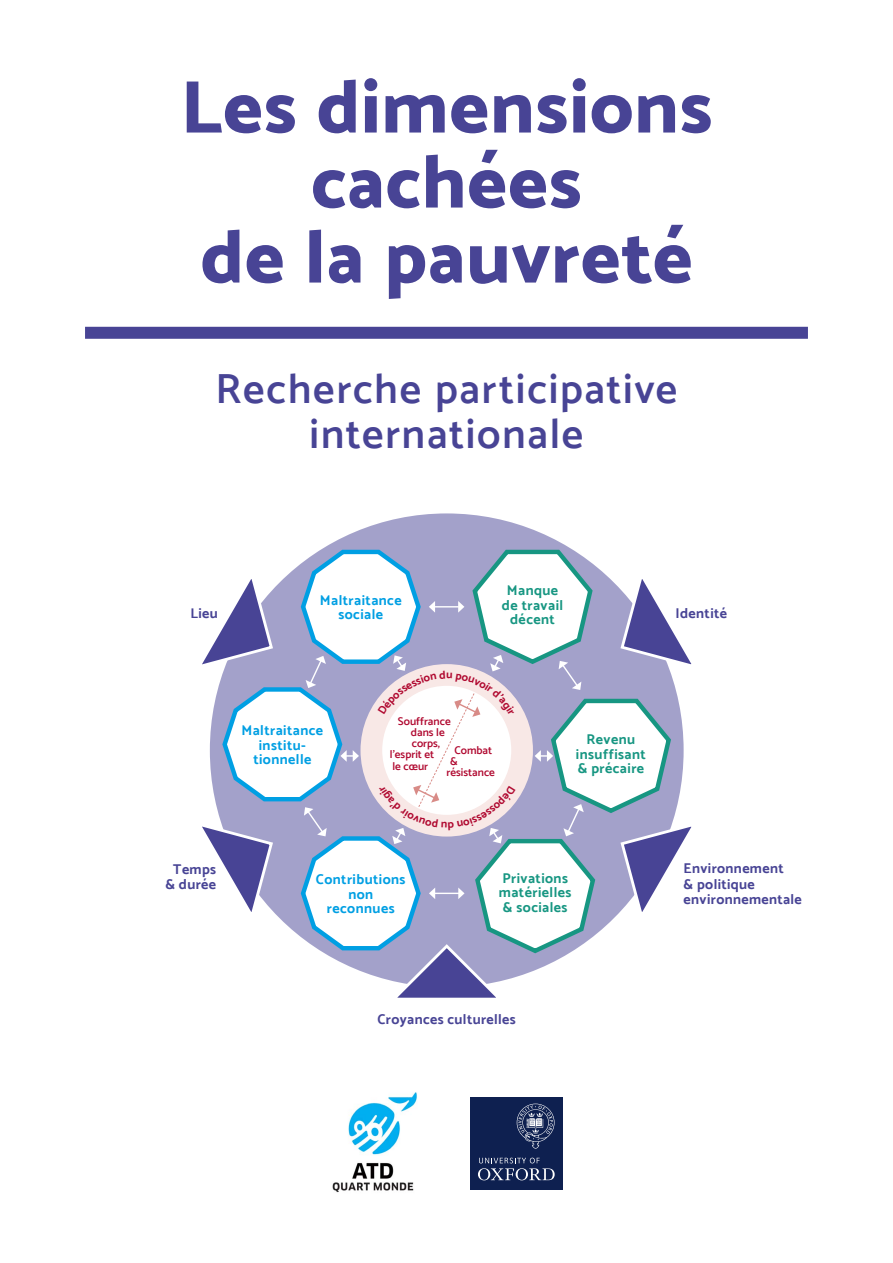
<style>
.page{position:relative;width:893px;height:1263px;background:#fff}
.page>*{position:absolute;margin:0;border:0;box-sizing:border-box;transform-origin:0 0}
.t1{font:800 75px/75px "Catamaran";letter-spacing:.015em;color:#484495;text-align:center}
.t2{font:600 42px/45px "Catamaran";letter-spacing:.04em;color:#484495;text-align:center}
.t3{font:700 14.1px/15.6px "Catamaran";letter-spacing:.025em;color:#484495;text-align:center}
.t4{font:700 14.1px/14.4px "Catamaran";letter-spacing:.03em;color:#179682;text-align:center}
.t5{font:700 14.1px/14.4px "Catamaran";letter-spacing:.03em;color:#009fe3;text-align:center}
.t6{font:600 11.25px "Catamaran";color:#b00930}
</style>
<div class="page">
<div style="left:85px;top:327px;width:723px;height:12px;background:#484495"></div>
<div style="left:470px;top:1097px;width:93px;height:93px;background:#0e2050"></div>
<svg style="left:478px;top:1158px;width:77px;height:22px"></svg>
<svg style="left:517px;top:1103px;width:37px;height:46px"></svg>
<img style="left:332px;top:1092px;width:85px;height:101px">
<div style="left:210px;top:513px;width:474px;height:474px;background:#a3a1ca;border-radius:50%"></div>
<svg style="left:202px;top:546px;width:490px;height:452px"></svg>
<h1 class="t1" style="left:181px;top:69px;width:533px">Les dimensions cachées<br>de la pauvreté</h1>
<h2 class="t2" style="left:216px;top:366px;width:463px">Recherche participative internationale</h2>
<p class="t4" style="left:502px;top:583px;width:63px">Manque de travail décent</p>
<p class="t5" style="left:320px;top:593px;width:83px">Maltraitance sociale</p>
<p class="t3" style="left:190px;top:605px;width:29px">Lieu</p>
<p class="t3" style="left:676px;top:605px;width:53px">Identité</p>
<p class="t5" style="left:241px;top:723px;width:83px">Maltraitance institu&shy;tionnelle</p>
<p class="t6" style="left:398px;top:714px;width:54px">Souffrance</p>
<p class="t6" style="left:411px;top:726px;width:35px">dans le</p>
<p class="t6" style="left:412px;top:737px;width:30px">corps,</p>
<p class="t6" style="left:390px;top:748px;width:46px">l’esprit et</p>
<p class="t6" style="left:393px;top:759px;width:37px">le cœur</p>
<p class="t6" style="left:454px;top:743px;width:39px">Combat</p>
<p class="t6" style="left:450px;top:754px;width:9px">&amp;</p>
<p class="t6" style="left:447px;top:766px;width:50px">résistance</p>
<p class="t4" style="left:576px;top:732px;width:71px">Revenu insuffisant &amp; précaire</p>
<p class="t3" style="left:165px;top:861px;width:52px">Temps &amp; durée</p>
<p class="t3" style="left:684px;top:860px;width:120px;text-align:left">Environnement<br>&amp; politique environnementale</p>
<p class="t4" style="left:499px;top:871px;width:74px;text-align:left">Privations matérielles &amp; sociales</p>
<p class="t5" style="left:316px;top:872px;width:91px">Contributions non reconnues</p>
<p class="t3" style="left:378px;top:1011px;width:140px">Croyances culturelles</p>
</div>
